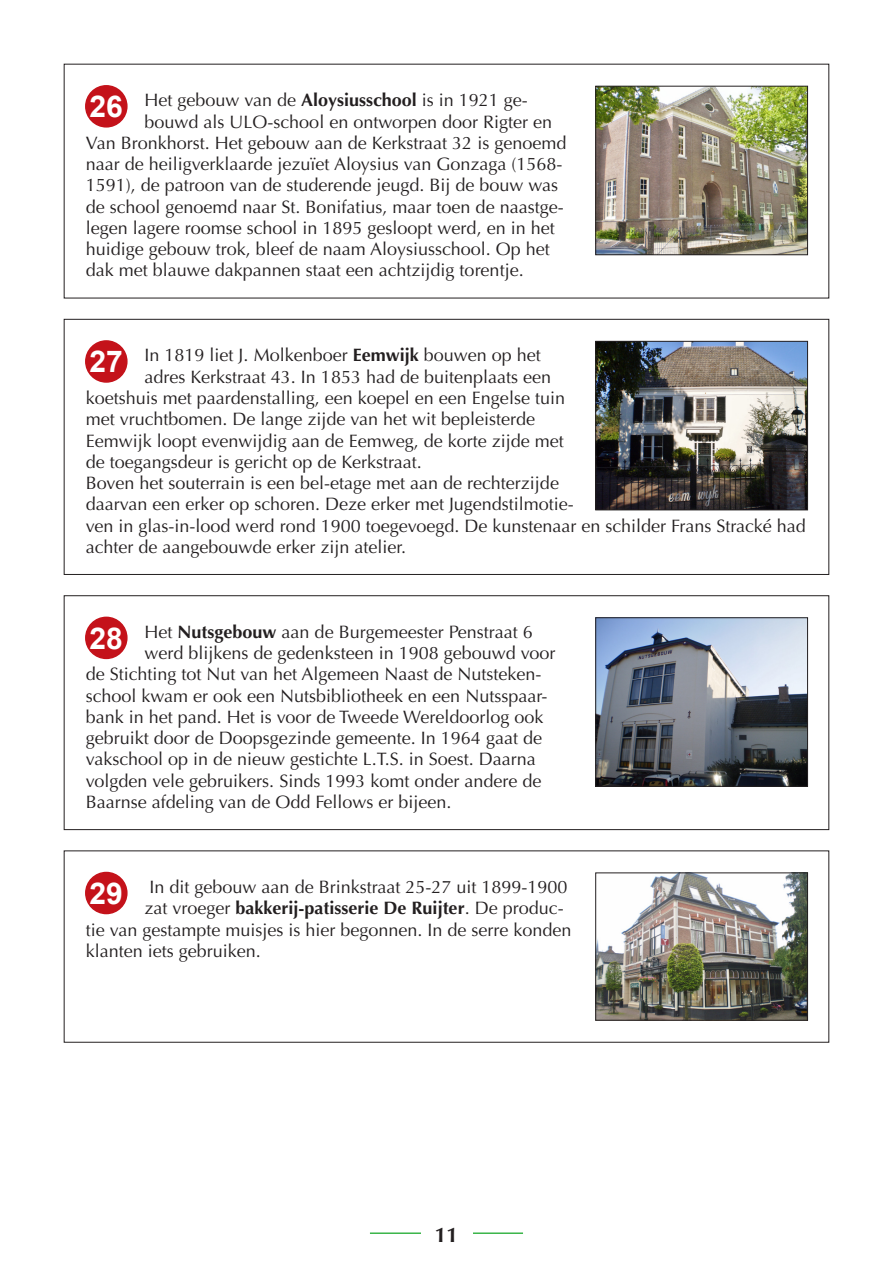
<style>
.page{position:relative;width:893px;height:1263px;background:#fff}
.page>*{position:absolute;margin:0;border:0;box-sizing:border-box;transform-origin:0 0}
.Nummer_diap_objectomschrijving{font:700 30px "Arial";color:#fff}
.t1{font:700 21px "Optima";color:#231f20}
.Objectomschrijving{font:18px/21.3px "Optima";color:#231f20}
.Objectomschrijving-2{font:700 18px "Optima";color:#231f20}
.s1{font-weight:700}
.s2{font-weight:400}
</style>
<div class="page">
<hr style="left:370px;top:1232px;width:153px;height:2px;background:#3ab54a">
<div style="left:421px;top:1199px;width:51px;height:43px;background:#fff"></div>
<div style="left:64px;top:319px;width:765px;height:256px;border:1px solid #231f20"></div>
<img style="left:597px;top:343px;width:209px;height:165px">
<div style="left:595px;top:341px;width:213px;height:169px;border:1px solid #231f20"></div>
<div style="left:86px;top:341px;width:41px;height:41px;background:#c4121a;border-radius:50%"></div>
<div style="left:85px;top:340px;width:43px;height:43px;border:2px solid #c4121a;border-radius:50%"></div>
<div style="left:64px;top:595px;width:765px;height:235px;border:1px solid #231f20"></div>
<img style="left:597px;top:619px;width:209px;height:166px">
<div style="left:595px;top:617px;width:213px;height:170px;border:1px solid #231f20"></div>
<div style="left:86px;top:617px;width:41px;height:41px;background:#c4121a;border-radius:50%"></div>
<div style="left:85px;top:617px;width:43px;height:42px;border:2px solid #c4121a;border-radius:50%"></div>
<img style="left:597px;top:874px;width:209px;height:144px">
<div style="left:595px;top:872px;width:213px;height:148px;border:1px solid #231f20"></div>
<div style="left:86px;top:872px;width:41px;height:41px;background:#c4121a;border-radius:50%"></div>
<div style="left:85px;top:872px;width:43px;height:42px;border:2px solid #c4121a;border-radius:50%"></div>
<img style="left:597px;top:88px;width:209px;height:165px">
<div style="left:595px;top:86px;width:213px;height:169px;border:1px solid #231f20"></div>
<div style="left:86px;top:86px;width:41px;height:41px;background:#c4121a;border-radius:50%"></div>
<div style="left:85px;top:85px;width:43px;height:43px;border:2px solid #c4121a;border-radius:50%"></div>
<p class="Objectomschrijving" style="left:145px;top:90px;width:385px">Het gebouw van de <span class="s1">Aloysiusschool</span> is in 1921 ge-</p>
<p class="Objectomschrijving" style="left:145px;top:111px;width:409px">bouwd als ULO-school en ontworpen door Rigter en</p>
<p class="Objectomschrijving" style="left:86px;top:132px;width:482px">Van Bronkhorst. Het gebouw aan de Kerkstraat 32 is genoemd</p>
<p class="Objectomschrijving" style="left:86px;top:154px;width:478px">naar de heiligverklaarde jezuïet Aloysius van Gonzaga (1568-</p>
<p class="Objectomschrijving" style="left:86px;top:175px;width:474px">1591), de patroon van de studerende jeugd. Bij de bouw was</p>
<p class="Objectomschrijving" style="left:86px;top:196px;width:479px">de school genoemd naar St. Bonifatius, maar toen de naastge-</p>
<p class="Objectomschrijving" style="left:86px;top:217px;width:470px">legen lagere roomse school in 1895 gesloopt werd, en in het</p>
<p class="Objectomschrijving" style="left:86px;top:239px;width:466px">huidige gebouw trok, bleef de naam Aloysiusschool. Op het</p>
<p class="Objectomschrijving" style="left:86px;top:260px;width:439px">dak met blauwe dakpannen staat een achtzijdig torentje.</p>
<p class="Nummer_diap_objectomschrijving" style="left:90px;top:87px;width:35px">26</p>
<p class="Objectomschrijving" style="left:145px;top:345px;width:398px">In 1819 liet J. Molkenboer <span class="s1">Eemwijk</span> bouwen op het</p>
<p class="Objectomschrijving" style="left:145px;top:366px;width:408px">adres Kerkstraat 43. In 1853 had de buitenplaats een</p>
<p class="Objectomschrijving" style="left:86px;top:387px;width:481px">koetshuis met paardenstalling, een koepel en een Engelse tuin</p>
<p class="Objectomschrijving" style="left:86px;top:409px;width:451px">met vruchtbomen. De lange zijde van het wit bepleisterde</p>
<p class="Objectomschrijving" style="left:86px;top:430px;width:479px">Eemwijk loopt evenwijdig aan de Eemweg, de korte zijde met</p>
<p class="Objectomschrijving" style="left:86px;top:451px;width:338px">de toegangsdeur is gericht op de Kerkstraat.</p>
<p class="Objectomschrijving" style="left:86px;top:472px;width:721px">Boven het souterrain is een bel-etage met aan de rechterzijde<br>daarvan een erker op schoren. Deze erker met Jugendstilmotie-<br>ven in glas-in-lood werd rond 1900 toegevoegd. De kunstenaar en schilder Frans Stracké had achter de aangebouwde erker zijn atelier.</p>
<p class="Nummer_diap_objectomschrijving" style="left:90px;top:342px;width:35px">27</p>
<p class="Objectomschrijving" style="left:145px;top:621px;width:390px">Het <span class="s1">Nutsgebouw</span> aan de Burgemeester Penstraat 6</p>
<p class="Objectomschrijving" style="left:145px;top:643px;width:412px">werd blijkens de gedenksteen in 1908 gebouwd voor</p>
<p class="Objectomschrijving" style="left:86px;top:664px;width:457px">de Stichting tot Nut van het Algemeen Naast de Nutsteken-</p>
<p class="Objectomschrijving" style="left:86px;top:685px;width:463px">school kwam er ook een Nutsbibliotheek en een Nutsspaar-</p>
<p class="Objectomschrijving" style="left:86px;top:706px;width:459px">bank in het pand. Het is voor de Tweede Wereldoorlog ook</p>
<p class="Objectomschrijving" style="left:86px;top:728px;width:458px">gebruikt door de Doopsgezinde gemeente. In 1964 gaat de</p>
<p class="Objectomschrijving" style="left:86px;top:749px;width:452px">vakschool op in de nieuw gestichte L.T.S. in Soest. Daarna</p>
<p class="Objectomschrijving" style="left:86px;top:770px;width:457px">volgden vele gebruikers. Sinds 1993 komt onder andere de</p>
<p class="Objectomschrijving" style="left:86px;top:791px;width:367px">Baarnse afdeling van de Odd Fellows er bijeen.</p>
<p class="Nummer_diap_objectomschrijving" style="left:90px;top:618px;width:35px">28</p>
<p class="Objectomschrijving" style="left:150px;top:876px;width:419px">In dit gebouw aan de Brinkstraat 25-27 uit 1899-1900</p>
<p class="Objectomschrijving-2" style="left:145px;top:898px;width:421px"><span class="s2">zat vroeger</span> bakkerij-patisserie De Ruijter<span class="s2">. De produc-</span></p>
<p class="Objectomschrijving" style="left:86px;top:919px;width:487px">tie van gestampte muisjes is hier begonnen. In de serre konden</p>
<p class="Objectomschrijving" style="left:86px;top:940px;width:177px">klanten iets gebruiken.</p>
<p class="Nummer_diap_objectomschrijving" style="left:90px;top:874px;width:35px">29</p>
<p class="t1" style="left:435px;top:1222px;width:25px">11</p>
</div>
